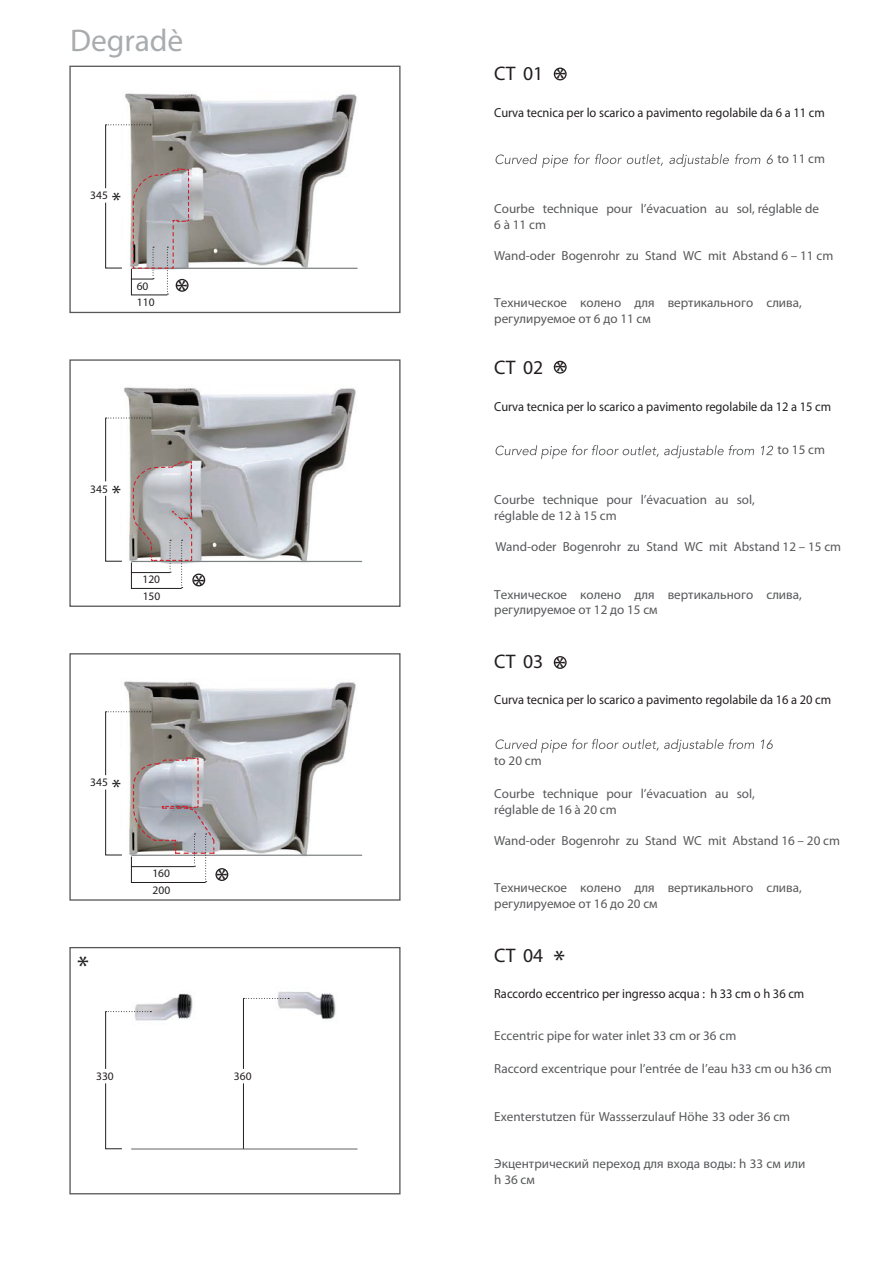
<style>
.page{position:relative;width:893px;height:1263px;background:#fff}
.page>*{position:absolute;margin:0;border:0;box-sizing:border-box;transform-origin:0 0}
.t1{font:700 31.5px "Chronicle Text G1";color:#a9acae}
.t2{font:900 28.65px "Avenir LT Std";color:#231f20}
.t3{font:900 28.2px "Avenir LT Std";color:#231f20}
.t4{font:900 19.65px "Avenir LT Std";color:#231f20}
.t5{font:italic 13.05px/15.8px "Avenir LT Std";color:#57585a}
.t6{font:13.05px/15.8px "Helvetica CY Plain";color:#57585a}
.t7{font:italic 700 13.05px "Chronicle Text G1";color:#231f20;scale:.95 1}
.t8{font:900 11.4px/16.4px "Avenir LT Std";color:#231f20}
.s1{font-size:22.5px}
</style>
<div class="page">
<div style="left:69px;top:66px;width:331px;height:247px;border:1px solid #57585a"></div>
<svg style="left:495px;top:154px;width:278px;height:14px"></svg>
<svg style="left:495px;top:445px;width:278px;height:14px"></svg>
<svg style="left:495px;top:739px;width:278px;height:14px"></svg>
<img style="left:105px;top:93px;width:253px;height:198px">
<hr style="left:131px;top:268px;width:226px;height:1px;background:#7e8182">
<div style="left:69px;top:359px;width:331px;height:248px;border:1px solid #57585a"></div>
<img style="left:105px;top:387px;width:258px;height:199px">
<div style="left:69px;top:653px;width:331px;height:248px;border:1px solid #57585a"></div>
<img style="left:105px;top:681px;width:258px;height:199px">
<div style="left:69px;top:947px;width:331px;height:247px;border:1px solid #57585a"></div>
<img style="left:134px;top:993px;width:59px;height:28px">
<img style="left:277px;top:991px;width:59px;height:29px">
<hr style="left:131px;top:561px;width:231px;height:1px;background:#7e8182">
<hr style="left:131px;top:855px;width:231px;height:1px;background:#7e8182">
<hr style="left:131px;top:1148px;width:226px;height:2px;background:#7e8182">
<svg style="left:131px;top:168px;width:59px;height:127px"></svg>
<hr style="left:105px;top:125px;width:1px;height:63px;background:#231f20">
<svg style="left:106px;top:124px;width:45px;height:1px"></svg>
<svg style="left:105px;top:202px;width:17px;height:67px"></svg>
<hr style="left:105px;top:418px;width:1px;height:63px;background:#231f20">
<svg style="left:106px;top:418px;width:45px;height:1px"></svg>
<svg style="left:105px;top:495px;width:17px;height:67px"></svg>
<hr style="left:105px;top:712px;width:1px;height:63px;background:#231f20">
<svg style="left:106px;top:711px;width:45px;height:1px"></svg>
<svg style="left:105px;top:789px;width:17px;height:66px"></svg>
<hr style="left:105px;top:1012px;width:1px;height:57px;background:#231f20">
<svg style="left:106px;top:1011px;width:45px;height:1px"></svg>
<svg style="left:105px;top:1083px;width:17px;height:66px"></svg>
<hr style="left:243px;top:998px;width:1px;height:71px;background:#231f20">
<svg style="left:243px;top:998px;width:46px;height:1px"></svg>
<hr style="left:243px;top:1083px;width:1px;height:66px;background:#231f20">
<svg style="left:131px;top:461px;width:62px;height:128px"></svg>
<svg style="left:131px;top:757px;width:84px;height:126px"></svg>
<div style="left:554px;top:656px;width:13px;height:13px;border:1px solid #231f20;border-radius:50%"></div>
<div style="left:554px;top:361px;width:13px;height:13px;border:1px solid #231f20;border-radius:50%"></div>
<div style="left:554px;top:68px;width:13px;height:12px;border:1px solid #231f20;border-radius:50%"></div>
<div style="left:176px;top:279px;width:13px;height:13px;border:1px solid #231f20;border-radius:50%"></div>
<div style="left:192px;top:574px;width:13px;height:12px;border:1px solid #231f20;border-radius:50%"></div>
<div style="left:215px;top:868px;width:13px;height:13px;border:1px solid #231f20;border-radius:50%"></div>
<h1 class="t1" style="left:70px;top:28px;width:115px">Degradè</h1>
<p class="t8" style="left:90px;top:187px;width:32px">345 <span class="s1">*</span></p>
<p class="t8" style="left:137px;top:278px;width:19px">60<br>110</p>
<h3 class="t3" style="left:176px;top:274px;width:13px">*</h3>
<p class="t8" style="left:90px;top:480px;width:32px">345 <span class="s1">*</span></p>
<p class="t8" style="left:142px;top:571px;width:19px">120<br>150</p>
<h3 class="t3" style="left:193px;top:568px;width:13px">*</h3>
<p class="t8" style="left:90px;top:774px;width:32px">345 <span class="s1">*</span></p>
<h2 class="t2" style="left:77px;top:950px;width:13px">*</h2>
<p class="t8" style="left:152px;top:865px;width:19px">160<br>200</p>
<h3 class="t3" style="left:216px;top:863px;width:13px">*</h3>
<p class="t8" style="left:96px;top:1068px;width:19px">330</p>
<p class="t8" style="left:234px;top:1068px;width:19px">360</p>
<h3 class="t4" style="left:494px;top:62px;width:51px">CT 01</h3>
<p class="t7" style="left:494px;top:107px;width:349px">Curva tecnica per lo scarico a pavimento regolabile da 6 a 11 cm</p>
<h3 class="t3" style="left:554px;top:62px;width:13px">*</h3>
<p class="t5" style="left:777px;top:152px;width:49px">to 11 cm</p>
<p class="t5" style="left:494px;top:202px;width:326px">Courbe technique pour l’évacuation au sol, réglable de<br>6 à 11 cm</p>
<p class="t5" style="left:494px;top:249px;width:340px">Wand-oder Bogenrohr zu Stand WC mit Abstand 6 – 11 cm</p>
<p class="t6" style="left:494px;top:295px;width:309px">Техническое колено для вертикального слива, регулируемое от 6 до 11 см</p>
<h3 class="t4" style="left:494px;top:356px;width:51px">CT 02</h3>
<p class="t7" style="left:494px;top:401px;width:356px">Curva tecnica per lo scarico a pavimento regolabile da 12 a 15 cm</p>
<h3 class="t3" style="left:554px;top:355px;width:13px">*</h3>
<p class="t5" style="left:777px;top:443px;width:49px">to 15 cm</p>
<p class="t5" style="left:494px;top:493px;width:262px">Courbe technique pour l’évacuation au sol, réglable de 12 à 15 cm</p>
<p class="t5" style="left:495px;top:540px;width:347px">Wand-oder Bogenrohr zu Stand WC mit Abstand 12 – 15 cm</p>
<p class="t6" style="left:494px;top:586px;width:309px">Техническое колено для вертикального слива, регулируемое от 12 до 15 см</p>
<h3 class="t4" style="left:494px;top:650px;width:51px">CT 03</h3>
<p class="t7" style="left:494px;top:695px;width:356px">Curva tecnica per lo scarico a pavimento regolabile da 16 a 20 cm</p>
<h3 class="t3" style="left:554px;top:651px;width:13px">*</h3>
<p class="t5" style="left:494px;top:753px;width:49px">to 20 cm</p>
<p class="t5" style="left:494px;top:787px;width:262px">Courbe technique pour l’évacuation au sol, réglable de 16 à 20 cm</p>
<p class="t5" style="left:494px;top:834px;width:347px">Wand-oder Bogenrohr zu Stand WC mit Abstand 16 – 20 cm</p>
<p class="t6" style="left:494px;top:880px;width:309px">Техническое колено для вертикального слива, регулируемое от 16 до 20 см</p>
<h3 class="t4" style="left:494px;top:944px;width:51px">CT 04</h3>
<p class="t7" style="left:494px;top:989px;width:328px">Raccordo eccentrico per ingresso acqua : h 33 cm o h 36 cm</p>
<p class="t5" style="left:494px;top:1029px;width:243px">Eccentric pipe for water inlet 33 cm or 36 cm</p>
<p class="t5" style="left:494px;top:1062px;width:339px">Raccord excentrique pour l’entrée de l’eau h33 cm ou h36 cm</p>
<p class="t5" style="left:494px;top:1109px;width:297px">Exenterstutzen für Wassserzulauf Höhe 33 oder 36 cm</p>
<p class="t6" style="left:494px;top:1155px;width:312px">Экцентрический переход для входа воды: h 33 см или h 36 см</p>
<h3 class="t3" style="left:554px;top:944px;width:13px">*</h3>
</div>
